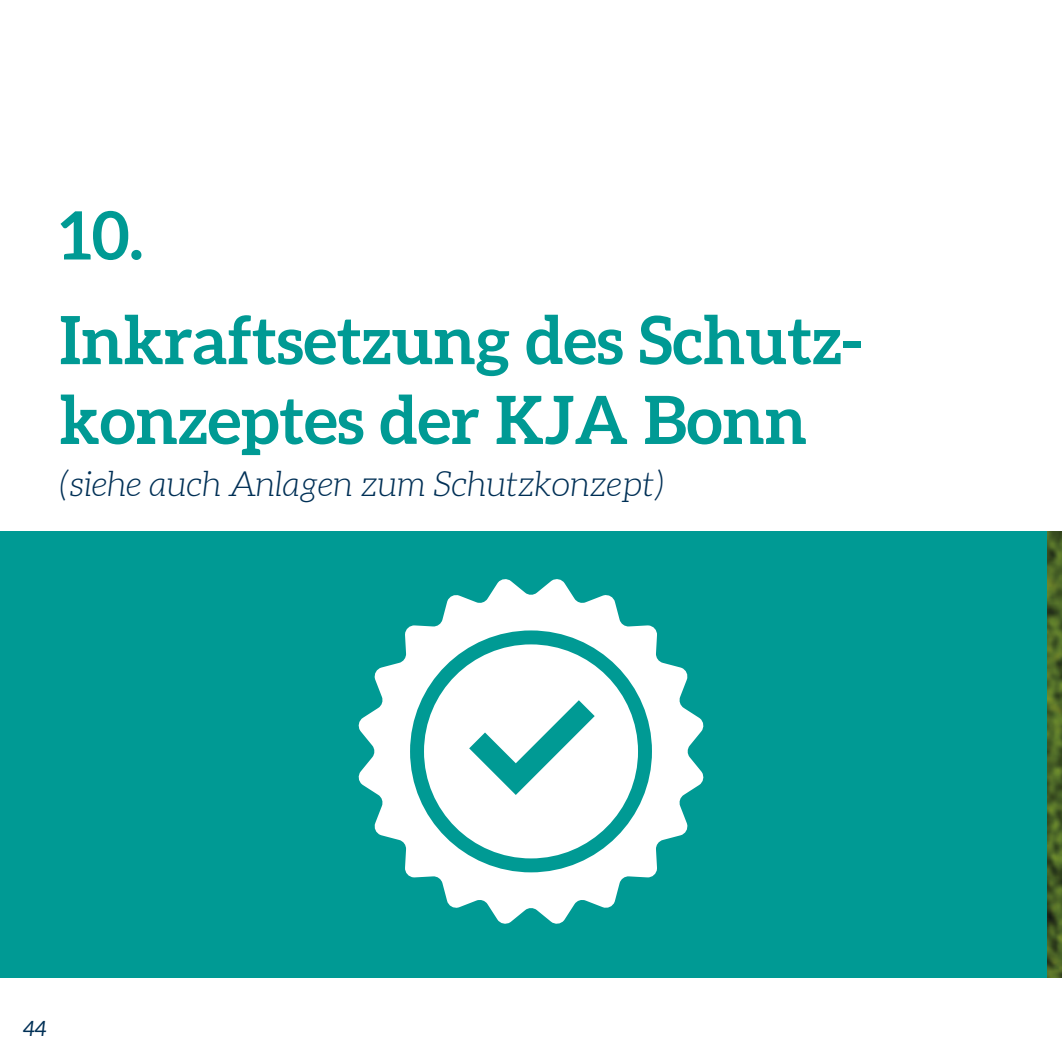
<style>
.page{position:relative;width:1062px;height:1062px;background:#fff}
.page>*{position:absolute;margin:0;border:0;box-sizing:border-box;transform-origin:0 0}
.t1{font:700 66.5px/104.6px "Aleo";color:#009a94}
.t2{font:italic 300 35px "Aleo";color:#003056}
.t3{font:italic 21px "Aleo";color:#003056}
</style>
<div class="page">
<div style="left:0;top:531px;width:1052px;height:446px;background:#009a94"></div>
<svg style="left:358px;top:579px;width:346px;height:345px;fill:#fff"></svg>
<img style="left:1047px;top:531px;width:15px;height:446px">
<p class="t1" style="left:60px;top:186px;width:805px">10.<br>Inkraftsetzung des Schutz-</p>
<p class="t1" style="left:60px;top:370px;width:749px">konzeptes der KJA Bonn</p>
<p class="t2" style="left:60px;top:464px;width:606px">(siehe auch Anlagen zum Schutzkonzept)</p>
<p class="t3" style="left:23px;top:1015px;width:25px">44</p>
</div>
